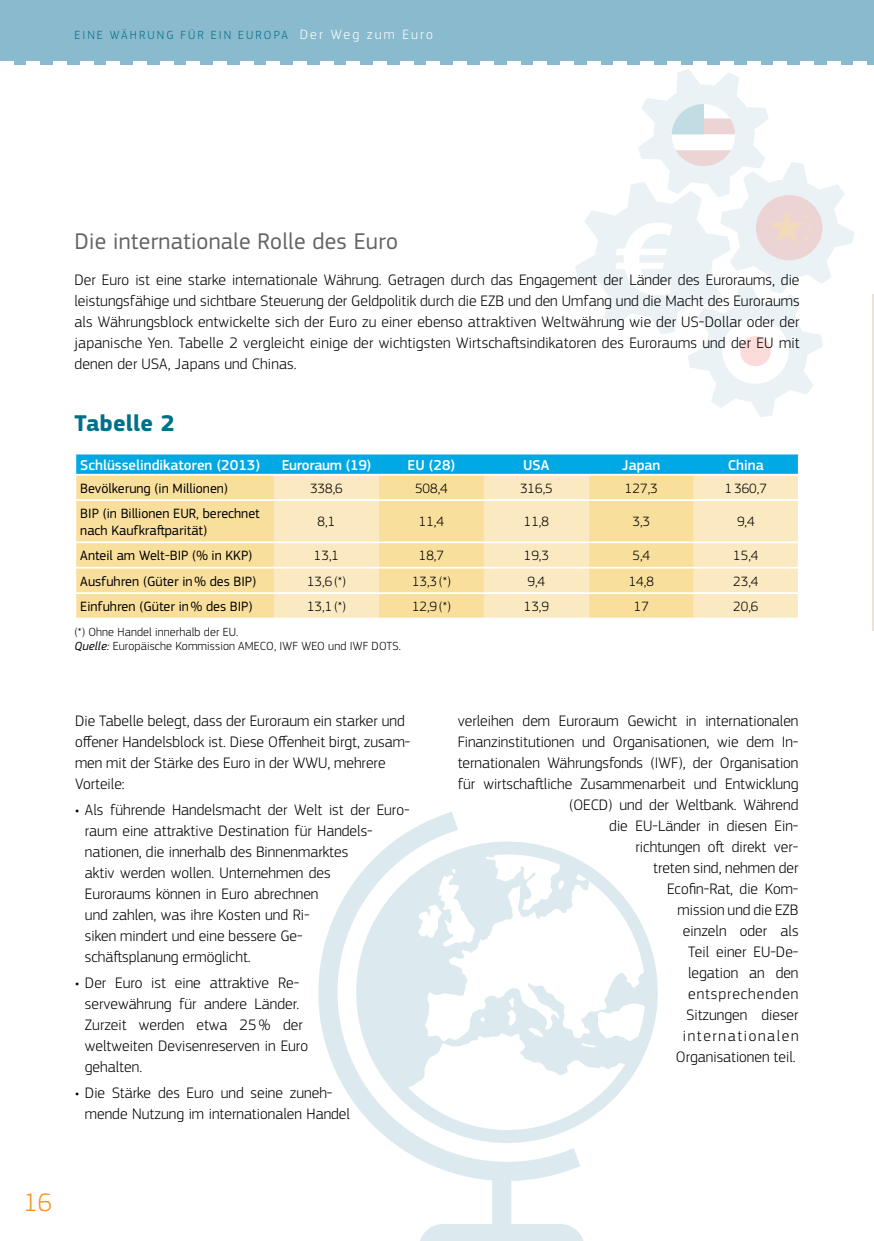
<style>
.page{position:relative;width:874px;height:1241px;background:#fff}
.page>*{position:absolute;margin:0;border:0;box-sizing:border-box;transform-origin:0 0}
.t1{font:300 26.25px "EC Square Sans Pro";color:#f7941e}
.t2{font:23.62px "EC Square Sans Pro";letter-spacing:.01em;color:#636466}
.t3{font:700 23.62px "EC Square Sans Pro";letter-spacing:.01em;color:#007088}
.t4{font:300 15.75px/21px "EC Square Sans Pro";color:#000}
.t5{font:500 14.88px "EC Square Sans Pro";color:#fff}
.t6{font:500 14.88px "EC Square Sans Pro";letter-spacing:-.02em;color:#fff}
.t7{font:14px/16.8px "EC Square Sans Pro";color:#000}
.t8{font:300 14px "EC Square Sans Pro";color:#000}
.t9{font:300 12.25px/14px "EC Square Sans Pro";letter-spacing:.01em;color:#000}
.t10{font:300 12.25px "EC Square Sans Pro";letter-spacing:.17em;color:#007088}
.s1{font-size:14px;color:#fff}
.s2{font-weight:400;font-style:italic}
</style>
<div class="page">
<svg style="left:575px;top:69px;width:278px;height:348px"></svg>
<hr style="left:871px;top:294px;width:2px;height:336px;background:#eae4d7">
<svg style="left:644px;top:930px;width:14px;height:125px;fill:#dceaf0"></svg>
<svg style="left:318px;top:812px;width:265px;height:428px"></svg>
<svg style="left:408px;top:852px;width:236px;height:288px"></svg>
<div style="left:0;top:0;width:873px;height:65px;background:#8abace"></div>
<hr style="left:720px;top:61px;width:13px;height:4px;background:#fff">
<hr style="left:746px;top:61px;width:13px;height:4px;background:#fff">
<hr style="left:773px;top:61px;width:13px;height:4px;background:#fff">
<hr style="left:799px;top:61px;width:14px;height:4px;background:#fff">
<hr style="left:826px;top:61px;width:13px;height:4px;background:#fff">
<hr style="left:853px;top:61px;width:13px;height:4px;background:#fff">
<hr style="left:560px;top:61px;width:13px;height:4px;background:#fff">
<hr style="left:586px;top:61px;width:14px;height:4px;background:#fff">
<hr style="left:693px;top:61px;width:13px;height:4px;background:#fff">
<hr style="left:666px;top:61px;width:14px;height:4px;background:#fff">
<hr style="left:613px;top:61px;width:13px;height:4px;background:#fff">
<hr style="left:533px;top:61px;width:13px;height:4px;background:#fff">
<hr style="left:426px;top:61px;width:14px;height:4px;background:#fff">
<hr style="left:80px;top:61px;width:13px;height:4px;background:#fff">
<hr style="left:27px;top:61px;width:13px;height:4px;background:#fff">
<hr style="left:107px;top:61px;width:13px;height:4px;background:#fff">
<hr style="left:53px;top:61px;width:14px;height:4px;background:#fff">
<hr style="left:133px;top:61px;width:14px;height:4px;background:#fff">
<hr style="left:160px;top:61px;width:13px;height:4px;background:#fff">
<hr style="left:187px;top:61px;width:13px;height:4px;background:#fff">
<hr style="left:0;top:61px;width:13px;height:4px;background:#fff">
<hr style="left:320px;top:61px;width:13px;height:4px;background:#fff">
<hr style="left:400px;top:61px;width:13px;height:4px;background:#fff">
<hr style="left:480px;top:61px;width:13px;height:4px;background:#fff">
<hr style="left:373px;top:61px;width:13px;height:4px;background:#fff">
<hr style="left:453px;top:61px;width:13px;height:4px;background:#fff">
<hr style="left:213px;top:61px;width:14px;height:4px;background:#fff">
<hr style="left:346px;top:61px;width:14px;height:4px;background:#fff">
<hr style="left:240px;top:61px;width:13px;height:4px;background:#fff">
<hr style="left:266px;top:61px;width:14px;height:4px;background:#fff">
<hr style="left:506px;top:61px;width:14px;height:4px;background:#fff">
<hr style="left:293px;top:61px;width:13px;height:4px;background:#fff">
<hr style="left:640px;top:61px;width:13px;height:4px;background:#fff">
<svg style="left:76px;top:454px;width:721px;height:20px;background:#08aae4"></svg>
<div style="left:76px;top:475px;width:198px;height:142px;background:#f9df9c"></div>
<svg style="left:274px;top:475px;width:523px;height:142px;background:#fae5b2"></svg>
<hr style="left:74px;top:499px;width:200px;height:2px;background:#fff">
<hr style="left:274px;top:499px;width:105px;height:2px;background:#fff">
<hr style="left:379px;top:499px;width:104px;height:2px;background:#fff">
<hr style="left:483px;top:499px;width:105px;height:2px;background:#fff">
<hr style="left:588px;top:499px;width:105px;height:2px;background:#fff">
<hr style="left:693px;top:499px;width:106px;height:2px;background:#fff">
<hr style="left:74px;top:541px;width:200px;height:2px;background:#fff">
<hr style="left:274px;top:541px;width:105px;height:2px;background:#fff">
<hr style="left:379px;top:541px;width:104px;height:2px;background:#fff">
<hr style="left:483px;top:541px;width:105px;height:2px;background:#fff">
<hr style="left:588px;top:541px;width:105px;height:2px;background:#fff">
<hr style="left:693px;top:541px;width:106px;height:2px;background:#fff">
<hr style="left:74px;top:566px;width:200px;height:2px;background:#fff">
<hr style="left:274px;top:566px;width:105px;height:2px;background:#fff">
<hr style="left:379px;top:566px;width:104px;height:2px;background:#fff">
<hr style="left:483px;top:566px;width:105px;height:2px;background:#fff">
<hr style="left:588px;top:566px;width:105px;height:2px;background:#fff">
<hr style="left:693px;top:566px;width:106px;height:2px;background:#fff">
<hr style="left:74px;top:592px;width:200px;height:2px;background:#fff">
<hr style="left:274px;top:592px;width:105px;height:2px;background:#fff">
<hr style="left:379px;top:592px;width:104px;height:2px;background:#fff">
<hr style="left:483px;top:592px;width:105px;height:2px;background:#fff">
<hr style="left:588px;top:592px;width:105px;height:2px;background:#fff">
<hr style="left:693px;top:592px;width:106px;height:2px;background:#fff">
<p class="t10" style="left:74px;top:27px;width:360px">EINE WÄHRUNG FÜR EIN EUROPA <span class="s1">Der Weg zum Euro</span></p>
<h2 class="t2" style="left:74px;top:227px;width:325px">Die internationale Rolle des Euro</h2>
<p class="t4" style="left:74px;top:269px;width:726px;text-align:justify">Der Euro ist eine starke internationale Währung. Getragen durch das Engagement der Länder des Euroraums, die leistungsfähige und sichtbare Steuerung der Geldpolitik durch die EZB und den Umfang und die Macht des Euroraums als Währungsblock entwickelte sich der Euro zu einer ebenso attraktiven Weltwährung wie der US-Dollar oder der japanische Yen. Tabelle 2 vergleicht einige der wichtigsten Wirtschaftsindikatoren des Euroraums und der EU mit denen der USA, Japans und Chinas.</p>
<h2 class="t3" style="left:74px;top:409px;width:102px">Tabelle 2</h2>
<p class="t5" style="left:80px;top:456px;width:181px">Schlüsselindikatoren (2013)</p>
<p class="t6" style="left:281px;top:456px;width:91px">Euroraum (19)</p>
<p class="t5" style="left:407px;top:456px;width:49px">EU (28)</p>
<p class="t5" style="left:523px;top:456px;width:28px">USA</p>
<p class="t5" style="left:622px;top:456px;width:40px">Japan</p>
<p class="t5" style="left:727px;top:456px;width:37px">China</p>
<p class="t7" style="left:80px;top:479px;width:149px">Bevölkerung (in Millionen)</p>
<p class="t8" style="left:310px;top:480px;width:34px">338,6</p>
<p class="t8" style="left:415px;top:480px;width:34px">508,4</p>
<p class="t8" style="left:519px;top:480px;width:34px">316,5</p>
<p class="t8" style="left:624px;top:480px;width:34px">127,3</p>
<p class="t8" style="left:724px;top:480px;width:44px">1360,7</p>
<p class="t7" style="left:80px;top:505px;width:181px">BIP (in Billionen EUR, berechnet nach Kaufkraftparität)</p>
<p class="t8" style="left:317px;top:513px;width:19px">8,1</p>
<p class="t8" style="left:418px;top:513px;width:27px">11,4</p>
<p class="t8" style="left:523px;top:513px;width:27px">11,8</p>
<p class="t8" style="left:632px;top:513px;width:19px">3,3</p>
<p class="t8" style="left:736px;top:513px;width:19px">9,4</p>
<p class="t7" style="left:80px;top:547px;width:173px">Anteil am Welt-BIP (% in KKP)</p>
<p class="t8" style="left:314px;top:547px;width:27px">13,1</p>
<p class="t8" style="left:418px;top:547px;width:27px">18,7</p>
<p class="t8" style="left:523px;top:547px;width:27px">19,3</p>
<p class="t8" style="left:632px;top:547px;width:19px">5,4</p>
<p class="t8" style="left:732px;top:547px;width:27px">15,4</p>
<p class="t7" style="left:80px;top:572px;width:177px">Ausfuhren (Güter in% des BIP)</p>
<p class="t8" style="left:307px;top:572px;width:40px">13,6(*)</p>
<p class="t8" style="left:412px;top:572px;width:40px">13,3(*)</p>
<p class="t8" style="left:527px;top:572px;width:19px">9,4</p>
<p class="t8" style="left:628px;top:572px;width:27px">14,8</p>
<p class="t8" style="left:732px;top:572px;width:27px">23,4</p>
<p class="t7" style="left:80px;top:598px;width:174px">Einfuhren (Güter in% des BIP)</p>
<p class="t8" style="left:307px;top:598px;width:40px">13,1(*)</p>
<p class="t8" style="left:412px;top:598px;width:40px">12,9(*)</p>
<p class="t8" style="left:523px;top:598px;width:27px">13,9</p>
<p class="t8" style="left:633px;top:598px;width:17px">17</p>
<p class="t8" style="left:732px;top:598px;width:27px">20,6</p>
<p class="t9" style="left:74px;top:625px;width:328px">(*) Ohne Handel innerhalb der EU.<br><span class="s2">Quelle:</span> Europäische Kommission AMECO, IWF WEO und IWF DOTS.</p>
<p class="t4" style="left:75px;top:710px;width:337px">Die Tabelle belegt, dass der Euroraum ein starker und offener Handelsblock ist. Diese Offenheit birgt, zusam&shy;men mit der Stärke des Euro in der WWU, mehrere Vorteile:</p>
<p class="t4" style="left:85px;top:799px;width:326px;text-indent:-10px">• Als führende Handelsmacht der Welt ist der Euro&shy;raum eine attraktive Destination für Handels&shy;nationen, die innerhalb des Binnenmarktes<br>aktiv werden wollen. Unternehmen des<br>Euroraums können in Euro abrechnen<br>und zahlen, was ihre Kosten und Ri-<br>siken mindert und eine bessere Ge-<br>schäftsplanung ermöglicht.</p>
<p class="t4" style="left:85px;top:972px;width:224px;text-indent:-10px">• Der Euro ist eine attraktive Re&shy;servewährung für andere Länder.<br>Zurzeit werden etwa 25% der weltweiten Devisenreserven in Euro gehalten.</p>
<p class="t4" style="left:85px;top:1082px;width:266px;text-indent:-10px">• Die Stärke des Euro und seine zuneh&shy;mende Nutzung im internationalen Handel</p>
<p class="t4" style="left:457px;top:710px;width:342px;text-align:right">verleihen dem Euroraum Gewicht in internationalen<br>Finanzinstitutionen und Organisationen, wie dem In&shy;ternationalen Währungsfonds (IWF), der Organisation für wirtschaftliche Zusammenarbeit und Entwicklung (OECD) und der Weltbank. Während<br>die EU-Länder in diesen Ein-<br>richtungen oft direkt ver-<br>treten sind, nehmen der<br>Ecofin-Rat, die Kom-<br>mission und die EZB<br>einzeln oder als<br>Teil einer EU-De-<br>legation an den<br>entsprechenden<br>Sitzungen dieser<br>internationalen<br>Organisationen teil.</p>
<h1 class="t1" style="left:24px;top:1186px;width:30px">16</h1>
</div>
